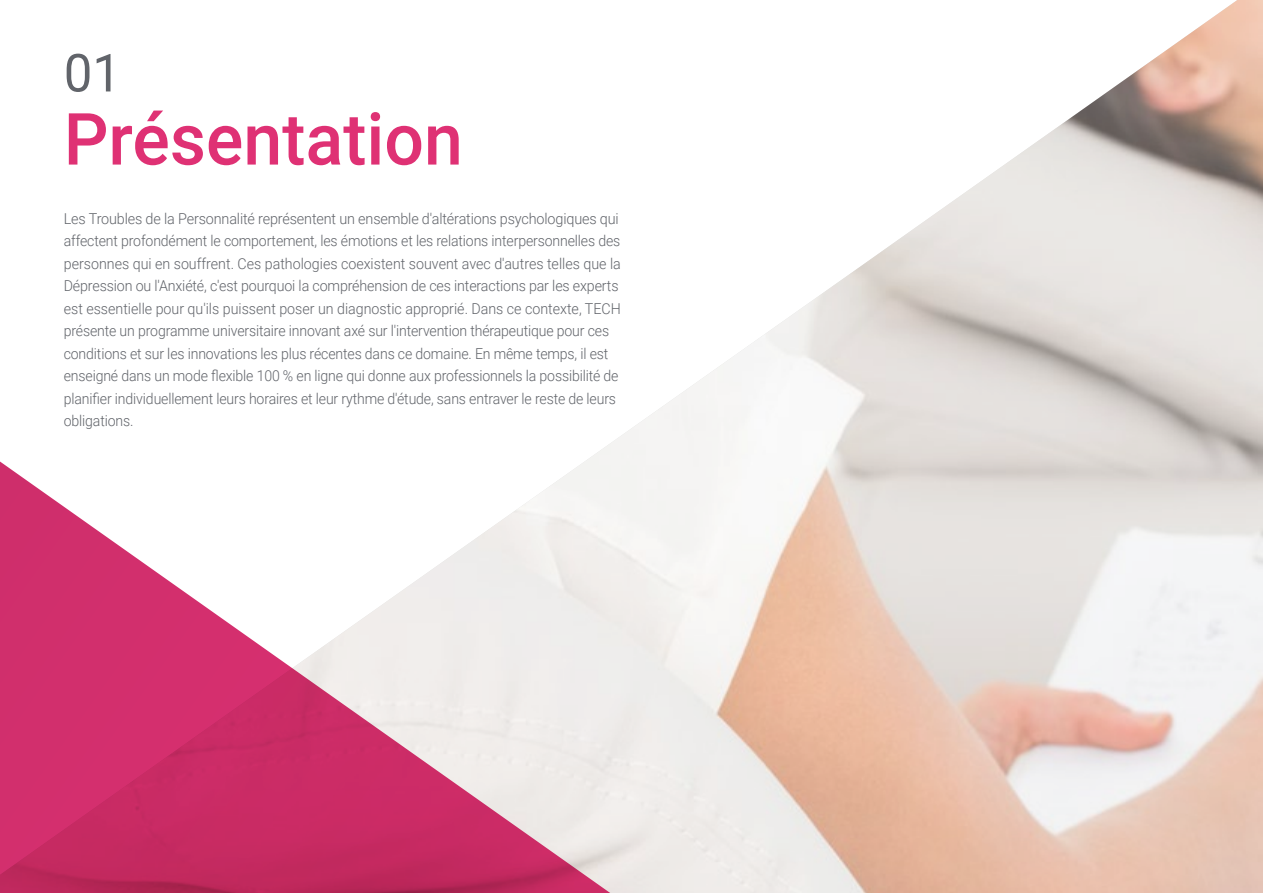
<style>
.page{position:relative;width:1263px;height:893px;background:#fff}
.page>*{position:absolute;margin:0;border:0;box-sizing:border-box;transform-origin:0 0}
.t1{font:500 72px "Roboto";color:#df3174}
.t2{font:52.5px "Roboto";color:#61646a}
.t3{font:300 15px/22.5px "Roboto";letter-spacing:-.01em;color:#61646a;scale:.96 1}
</style>
<div class="page">
<img style="left:607px;top:0;width:656px;height:893px">
<svg style="left:0;top:446px;width:640px;height:447px"></svg>
<h2 class="t2" style="left:64px;top:36px;width:59px">01</h2>
<h1 class="t1" style="left:64px;top:89px;width:401px">Présentation</h1>
<p class="t3" style="left:64px;top:207px;width:582px">Les Troubles de la Personnalité représentent un ensemble d'altérations psychologiques qui affectent profondément le comportement, les émotions et les relations interpersonnelles des personnes qui en souffrent. Ces pathologies coexistent souvent avec d'autres telles que la Dépression ou l'Anxiété, c'est pourquoi la compréhension de ces interactions par les experts est essentielle pour qu'ils puissent poser un diagnostic approprié. Dans ce contexte, TECH présente un programme universitaire innovant axé sur l'intervention thérapeutique pour ces conditions et sur les innovations les plus récentes dans ce domaine. En même temps, il est enseigné dans un mode flexible 100 % en ligne qui donne aux professionnels la possibilité de planifier individuellement leurs horaires et leur rythme d'étude, sans entraver le reste de leurs obligations.</p>
</div>
